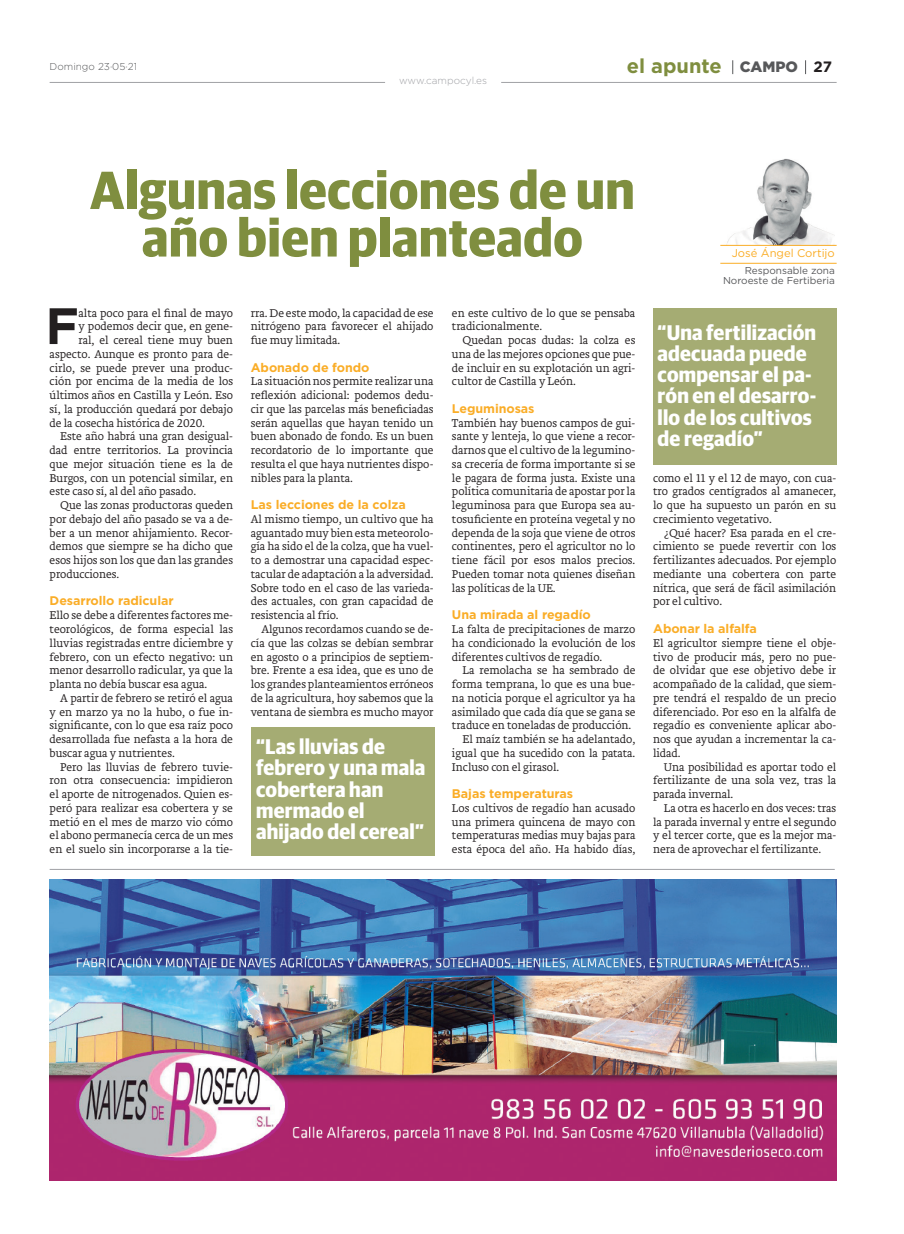
<style>
.page{position:relative;width:904px;height:1234px;background:#fff}
.page>*{position:absolute;margin:0;border:0;box-sizing:border-box;transform-origin:0 0}
.t1{font:700 53.75px/47.5px "Guardian Sans Narr";letter-spacing:.01em;color:#7f8e3f;text-align:center}
.t2{font:700 51px "Gotham";color:#231f20}
.t3{font:700 21.25px/21.2px "Guardian Sans Narr";letter-spacing:.01em;color:#fff}
.t4{font:700 20px "Gotham";color:#7f8e3f}
.t5{font:900 15px "Gotham";color:#57585a}
.t6{font:700 12.5px "Gotham";letter-spacing:-.005em;color:#faad27}
.t7{font:200 11.75px/13.8px "Brioni Text Std";letter-spacing:-.005em;color:#231f20;text-align:justify}
.t8{font:11.25px "Gotham";color:#faad27}
.t9{font:10px/10px "Gotham";color:#57585a;text-align:right}
.t10{font:300 10px "Gotham";color:#57585a}
.t11{font:300 10px "Gotham";color:#a0a1a5}
.s1{font-weight:700;color:#231f20}
</style>
<div class="page">
<svg style="left:732px;top:60px;width:1px;height:14px"></svg>
<svg style="left:805px;top:60px;width:1px;height:14px"></svg>
<hr style="left:50px;top:82px;width:335px;height:1px;background:#a0a1a5">
<hr style="left:501px;top:82px;width:335px;height:1px;background:#a0a1a5">
<div style="left:653px;top:308px;width:183px;height:156px;background:#a5ac73"></div>
<img style="left:720px;top:158px;width:114px;height:87px">
<hr style="left:720px;top:263px;width:116px;height:1px;background:#faad27">
<hr style="left:720px;top:245px;width:116px;height:1px;background:#faad27">
<hr style="left:50px;top:869px;width:784px;height:1px;background:#a0a1a5">
<img style="left:50px;top:879px;width:786px;height:301px">
<div style="left:252px;top:726px;width:183px;height:129px;background:#a5ac73"></div>
<h3 class="t4" style="left:627px;top:52px;width:96px">el apunte</h3>
<p class="t10" style="left:50px;top:60px;width:89px">Domingo 23·05·21</p>
<p class="t5" style="left:739px;top:57px;width:94px">CAMPO <span class="s1">27</span></p>
<p class="t11" style="left:399px;top:75px;width:89px">www.campocyl.es</p>
<h1 class="t1" style="left:90px;top:162px;width:546px">Algunas lecciones de un año bien planteado</h1>
<h2 class="t2" style="left:45px;top:292px;width:35px">F</h2>
<p class="t7" style="left:79px;top:306px;width:156px">alta poco para el final de mayo</p>
<p class="t7" style="left:79px;top:320px;width:156px">y podemos decir que, en gene-</p>
<p class="t7" style="left:79px;top:333px;width:156px">ral, el cereal tiene muy buen</p>
<p class="t7" style="left:50px;top:347px;width:185px">aspecto. Aunque es pronto para de-</p>
<p class="t7" style="left:50px;top:361px;width:185px">cirlo, se puede prever una produc-</p>
<p class="t7" style="left:50px;top:375px;width:185px">ción por encima de la media de los</p>
<p class="t7" style="left:50px;top:388px;width:185px">últimos años en Castilla y León. Eso</p>
<p class="t7" style="left:50px;top:402px;width:185px">sí, la producción quedará por debajo</p>
<p class="t7" style="left:50px;top:416px;width:157px">de la cosecha histórica de 2020.</p>
<p class="t7" style="left:60px;top:430px;width:174px">Este año habrá una gran desigual-</p>
<p class="t7" style="left:50px;top:443px;width:185px">dad entre territorios. La provincia</p>
<p class="t7" style="left:50px;top:457px;width:185px">que mejor situación tiene es la de</p>
<p class="t7" style="left:50px;top:471px;width:185px">Burgos, con un potencial similar, en</p>
<p class="t7" style="left:50px;top:485px;width:148px">este caso sí, al del año pasado.</p>
<p class="t7" style="left:60px;top:498px;width:174px">Que las zonas productoras queden</p>
<p class="t7" style="left:50px;top:512px;width:185px">por debajo del año pasado se va a de-</p>
<p class="t7" style="left:50px;top:526px;width:185px">ber a un menor ahijamiento. Recor-</p>
<p class="t7" style="left:50px;top:540px;width:185px">demos que siempre se ha dicho que</p>
<p class="t7" style="left:50px;top:553px;width:185px">esos hijos son los que dan las grandes</p>
<p class="t7" style="left:50px;top:567px;width:71px">producciones.</p>
<p class="t6" style="left:50px;top:592px;width:125px">Desarrollo radicular</p>
<p class="t7" style="left:50px;top:608px;width:185px">Ello se debe a diferentes factores me&shy;teorológicos, de forma especial las lluvias registradas entre diciembre y febrero, con un efecto negativo: un menor desarrollo radicular, ya que la planta no debía buscar esa agua.</p>
<p class="t7" style="left:50px;top:691px;width:185px;text-indent:11px">A partir de febrero se retiró el agua y en marzo ya no la hubo, o fue in&shy;significante, con lo que esa raíz poco desarrollada fue nefasta a la hora de buscar agua y nutrientes.</p>
<p class="t7" style="left:50px;top:760px;width:185px;text-indent:11px">Pero las lluvias de febrero tuvie&shy;ron otra consecuencia: impidieron el aporte de nitrogenados. Quien es&shy;peró para realizar esa cobertera y se metió en el mes de marzo vio cómo el abono permanecía cerca de un mes en el suelo sin incorporarse a la tie-</p>
<p class="t7" style="left:251px;top:306px;width:184px">rra. De este modo, la capacidad de ese nitrógeno para favorecer el ahijado fue muy limitada.</p>
<p class="t6" style="left:251px;top:359px;width:120px">Abonado de fondo</p>
<p class="t7" style="left:251px;top:375px;width:184px">La situación nos permite realizar una reflexión adicional: podemos dedu&shy;cir que las parcelas más beneficiadas serán aquellas que hayan tenido un buen abonado de fondo. Es un buen recordatorio de lo importante que resulta el que haya nutrientes dispo&shy;nibles para la planta.</p>
<p class="t6" style="left:251px;top:496px;width:156px">Las lecciones de la colza</p>
<p class="t7" style="left:251px;top:512px;width:184px">Al mismo tiempo, un cultivo que ha aguantado muy bien esta meteorolo&shy;gía ha sido el de la colza, que ha vuel&shy;to a demostrar una capacidad espec&shy;tacular de adaptación a la adversidad.<br>Sobre todo en el caso de las varieda&shy;des actuales, con gran capacidad de resistencia al frío.</p>
<p class="t7" style="left:251px;top:622px;width:184px;text-indent:11px">Algunos recordamos cuando se de&shy;cía que las colzas se debían sembrar en agosto o a principios de septiem&shy;bre. Frente a esa idea, que es uno de los grandes planteamientos erróneos de la agricultura, hoy sabemos que la ventana de siembra es mucho mayor</p>
<h3 class="t3" style="left:256px;top:734px;width:171px">“Las lluvias de febrero y una mala cobertera han mermado el ahijado del cereal”</h3>
<p class="t7" style="left:452px;top:306px;width:185px">en este cultivo de lo que se pensaba tradicionalmente.</p>
<p class="t7" style="left:452px;top:333px;width:185px;text-indent:11px">Quedan pocas dudas: la colza es una de las mejores opciones que pue&shy;de incluir en su explotación un agri&shy;cultor de Castilla y León.</p>
<p class="t6" style="left:452px;top:400px;width:84px">Leguminosas</p>
<p class="t7" style="left:452px;top:416px;width:185px">También hay buenos campos de gui&shy;sante y lenteja, lo que viene a recor&shy;darnos que el cultivo de la legumino&shy;sa crecería de forma importante si se le pagara de forma justa. Existe una política comunitaria de apostar por la leguminosa para que Europa sea au&shy;tosuficiente en proteína vegetal y no dependa de la soja que viene de otros continentes, pero el agricultor no lo tiene fácil por esos malos precios.<br>Pueden tomar nota quienes diseñan las políticas de la UE.</p>
<p class="t6" style="left:452px;top:606px;width:140px">Una mirada al regadío</p>
<p class="t7" style="left:452px;top:622px;width:185px">La falta de precipitaciones de marzo ha condicionado la evolución de los diferentes cultivos de regadío.</p>
<p class="t7" style="left:462px;top:663px;width:174px">La remolacha se ha sembrado de</p>
<p class="t7" style="left:452px;top:677px;width:185px">forma temprana, lo que es una bue-</p>
<p class="t7" style="left:452px;top:691px;width:185px">na noticia porque el agricultor ya ha</p>
<p class="t7" style="left:452px;top:705px;width:185px">asimilado que cada día que se gana se</p>
<p class="t7" style="left:452px;top:718px;width:181px">traduce en toneladas de producción.</p>
<p class="t7" style="left:462px;top:732px;width:174px">El maíz también se ha adelantado,</p>
<p class="t7" style="left:452px;top:746px;width:185px">igual que ha sucedido con la patata.</p>
<p class="t7" style="left:452px;top:760px;width:109px">Incluso con el girasol.</p>
<p class="t6" style="left:452px;top:785px;width:123px">Bajas temperaturas</p>
<p class="t7" style="left:452px;top:801px;width:185px">Los cultivos de regadío han acusado una primera quincena de mayo con temperaturas medias muy bajas para esta época del año. Ha habido días,</p>
<p class="t8" style="left:731px;top:245px;width:105px">José Ángel Cortijo</p>
<p class="t9" style="left:723px;top:265px;width:113px">Responsable zona<br>Noroeste de Fertiberia</p>
<h3 class="t3" style="left:657px;top:320px;width:160px">“Una fertilización adecuada puede compensar el pa&shy;rón en el desarro&shy;llo de los cultivos de regadío”</h3>
<p class="t7" style="left:653px;top:471px;width:185px">como el 11 y el 12 de mayo, con cua&shy;tro grados centígrados al amanecer, lo que ha supuesto un parón en su crecimiento vegetativo.</p>
<p class="t7" style="left:653px;top:526px;width:185px;text-indent:11px">¿Qué hacer? Esa parada en el cre&shy;cimiento se puede revertir con los fertilizantes adecuados. Por ejemplo mediante una cobertera con parte nítrica, que será de fácil asimilación por el cultivo.</p>
<p class="t6" style="left:653px;top:620px;width:105px">Abonar la alfalfa</p>
<p class="t7" style="left:653px;top:636px;width:185px">El agricultor siempre tiene el obje&shy;tivo de producir más, pero no pue&shy;de olvidar que ese objetivo debe ir acompañado de la calidad, que siem&shy;pre tendrá el respaldo de un precio diferenciado. Por eso en la alfalfa de regadío es conveniente aplicar abo&shy;nos que ayudan a incrementar la ca&shy;lidad.</p>
<p class="t7" style="left:653px;top:760px;width:185px;text-indent:11px">Una posibilidad es aportar todo el fertilizante de una sola vez, tras la parada invernal.</p>
<p class="t7" style="left:653px;top:801px;width:185px;text-indent:11px">La otra es hacerlo en dos veces: tras la parada invernal y entre el segundo y el tercer corte, que es la mejor ma&shy;nera de aprovechar el fertilizante.</p>
</div>
